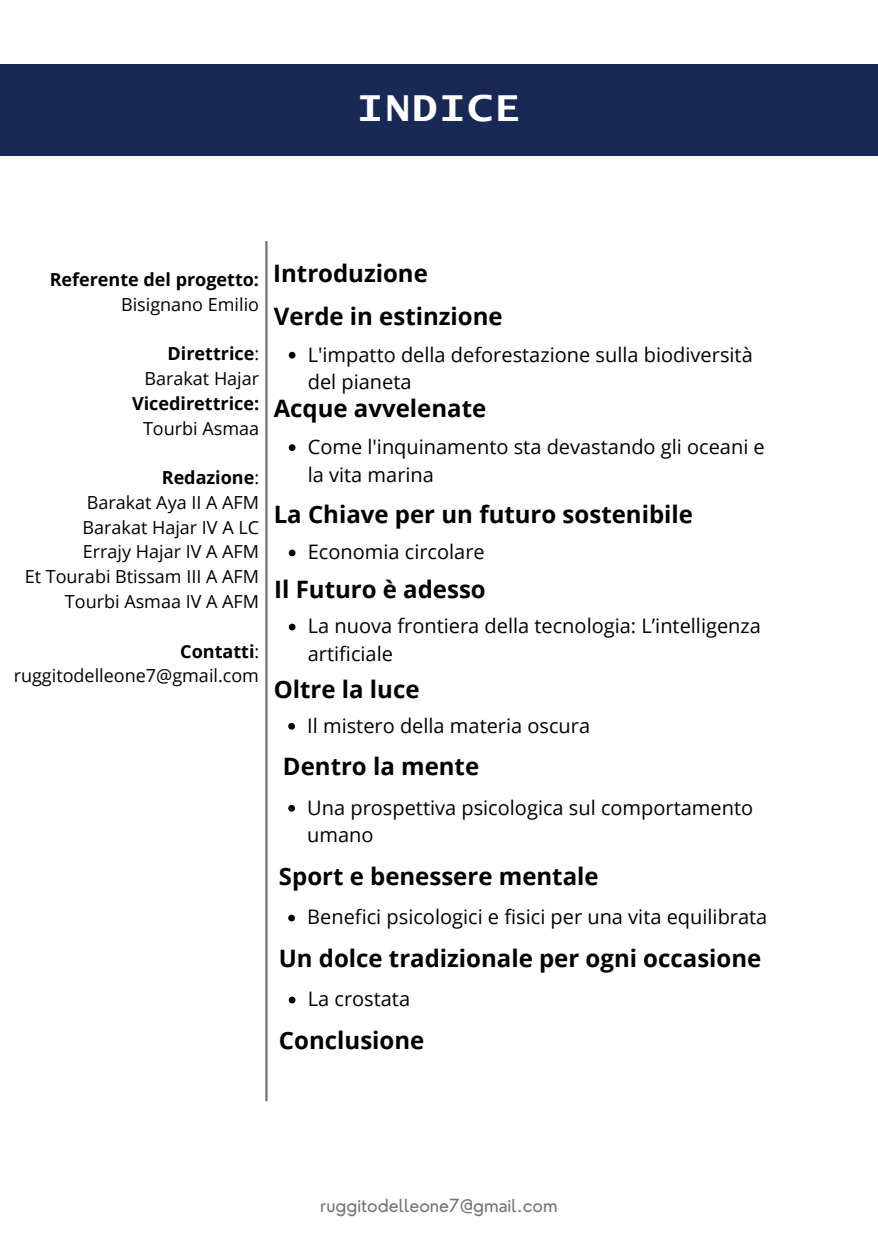
<style>
.page{position:relative;width:878px;height:1238px;background:#fff}
.page>*{position:absolute;margin:0;border:0;box-sizing:border-box;transform-origin:0 0}
.t1{font:700 41.2px "Lucida Console W1 G";letter-spacing:.065em;color:#fff}
.t2{font:700 24px "Open Sans";color:#000}
.t3{font:20px/27.8px "Open Sans";color:#000}
.t4{font:18px/24.8px "Open Sans";color:#000;text-align:right}
.t5{font:700 18px/24.8px "Open Sans";color:#000;text-align:right}
.t6{font:17.6px "Nourd";color:#737373}
.s1{font-weight:400}
.s2{font-weight:700}
</style>
<div class="page">
<hr style="left:265px;top:241px;width:2px;height:860px;background:#737373">
<div style="left:0;top:64px;width:878px;height:91px;background:#182956"></div>
<svg style="left:289px;top:352px;width:6px;height:6px"></svg>
<svg style="left:289px;top:444px;width:6px;height:7px"></svg>
<svg style="left:289px;top:549px;width:6px;height:7px"></svg>
<svg style="left:289px;top:623px;width:6px;height:7px"></svg>
<svg style="left:288px;top:723px;width:7px;height:6px"></svg>
<svg style="left:288px;top:805px;width:7px;height:6px"></svg>
<svg style="left:288px;top:914px;width:7px;height:7px"></svg>
<svg style="left:289px;top:996px;width:6px;height:7px"></svg>
<h1 class="t1" style="left:358px;top:89px;width:163px">INDICE</h1>
<h3 class="t5" style="left:50px;top:267px;width:211px">Referente del progetto:<br><span class="s1">Bisignano Emilio</span></h3>
<h3 class="t5" style="left:132px;top:341px;width:129px">Direttrice<span class="s1">:<br>Barakat Hajar<br></span>Vicedirettrice:<br><span class="s1">Tourbi Asmaa</span></h3>
<h3 class="t4" style="left:25px;top:465px;width:236px"><span class="s2">Redazione</span>:<br>Barakat Aya II A AFM<br>Barakat Hajar IV A LC<br>Errajy Hajar IV A AFM<br>Et Tourabi Btissam III A AFM<br>Tourbi Asmaa IV A AFM</h3>
<p class="t4" style="left:14px;top:638px;width:247px"><span class="s2">Contatti</span>: ruggitodelleone7@gmail.com</p>
<h2 class="t2" style="left:273px;top:256px;width:156px">Introduzione</h2>
<h2 class="t2" style="left:274px;top:299px;width:230px">Verde in estinzione</h2>
<p class="t3" style="left:308px;top:340px;width:446px">L'impatto della deforestazione sulla biodiversità del pianeta</p>
<h2 class="t2" style="left:274px;top:391px;width:214px">Acque avvelenate</h2>
<p class="t3" style="left:308px;top:432px;width:458px">Come l'inquinamento sta devastando gli oceani e la vita marina</p>
<h2 class="t2" style="left:274px;top:497px;width:421px">La Chiave per un futuro sostenibile</h2>
<p class="t3" style="left:308px;top:537px;width:178px">Economia circolare</p>
<p class="t2" style="left:274px;top:573px;width:213px">Il Futuro è adesso</p>
<h2 class="t3" style="left:308px;top:612px;width:454px">La nuova frontiera della tecnologia: L’intelligenza artificiale</h2>
<p class="t2" style="left:274px;top:672px;width:147px">Oltre la luce</p>
<h2 class="t3" style="left:307px;top:711px;width:284px">Il mistero della materia oscura</h2>
<p class="t2" style="left:283px;top:749px;width:198px">Dentro la mente</p>
<h2 class="t3" style="left:307px;top:793px;width:447px">Una prospettiva psicologica sul comportamento umano</h2>
<p class="t2" style="left:279px;top:859px;width:321px">Sport e benessere mentale</p>
<h2 class="t3" style="left:307px;top:902px;width:461px">Benefici psicologici e fisici per una vita equilibrata</h2>
<p class="t2" style="left:279px;top:941px;width:484px">Un dolce tradizionale per ogni occasione</p>
<h2 class="t3" style="left:308px;top:984px;width:104px">La crostata</h2>
<h2 class="t2" style="left:279px;top:1022px;width:147px">Conclusione</h2>
<h3 class="t6" style="left:320px;top:1194px;width:239px">ruggitodelleone7@gmail.com</h3>
</div>
